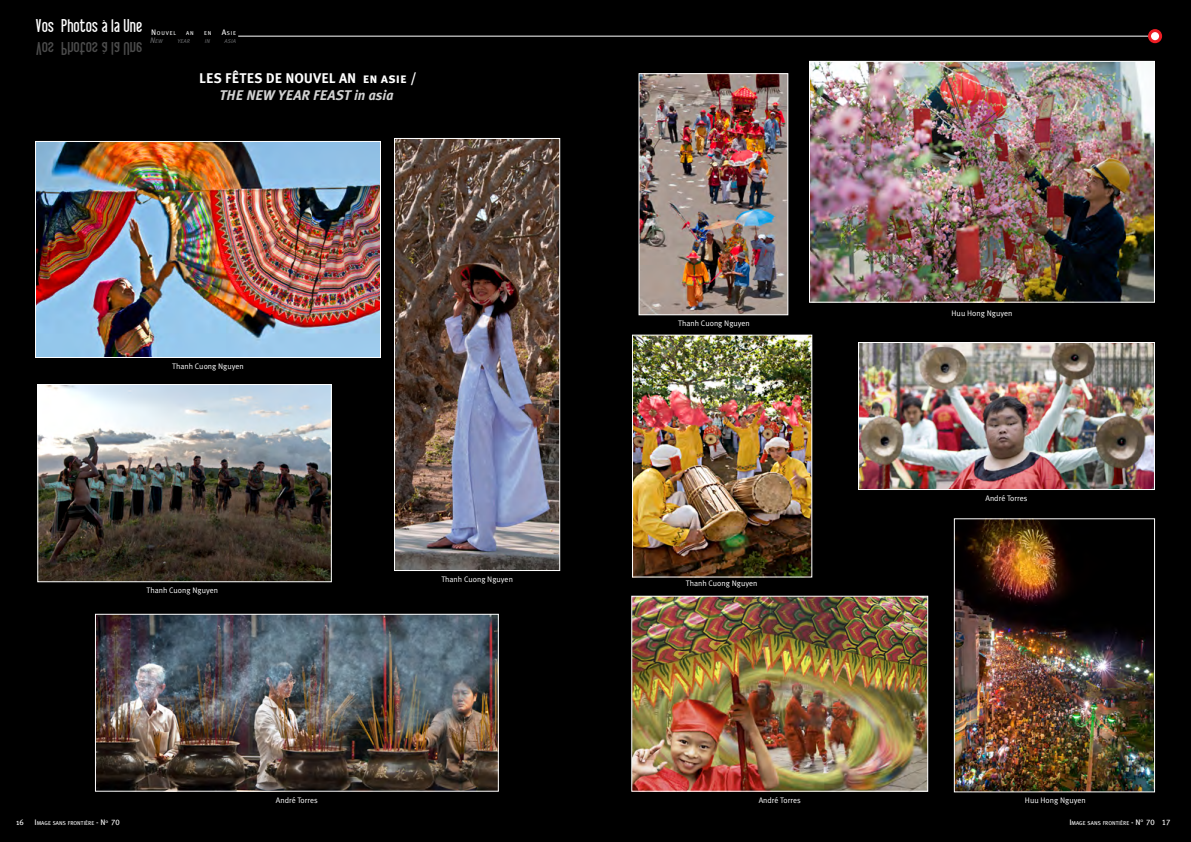
<style>
.page{position:relative;width:1191px;height:842px;background:#000}
.page>*{position:absolute;margin:0;border:0;box-sizing:border-box;transform-origin:0 0}
.t1{font:18px "Libel Suit";color:#fff}
.t2{font:14px "Meta Plus Bold Caps";color:#fff}
.t3{font:italic 700 14px "Meta Plus";color:#d2d2d2}
.t4{font:8px "Meta Plus Normal";color:#fff}
.t5{font:8px "Meta Plus";color:#fff}
.t6{font:5.6px "Meta Plus";letter-spacing:.01em;color:#fff}
.t7{font:italic 5.6px "Meta Plus";letter-spacing:.01em;color:#636466}
.s1{font-size:8px}
.s2{font-family:"Meta Plus Book Caps";font-size:8px}
</style>
<div class="page">
<hr style="left:238px;top:36px;width:914px;height:1px;background:#fff">
<div style="left:1149px;top:31px;width:11px;height:11px;background:#fff;border-radius:50%"></div>
<div style="left:1148px;top:29px;width:14px;height:14px;border:3px solid #ed1d24;border-radius:50%"></div>
<img style="left:811px;top:63px;width:342px;height:238px">
<div style="left:809px;top:61px;width:346px;height:242px;border:1px solid #fff"></div>
<img style="left:640px;top:75px;width:146px;height:238px">
<div style="left:638px;top:73px;width:150px;height:242px;border:1px solid #fff"></div>
<img style="left:39px;top:386px;width:291px;height:194px">
<div style="left:37px;top:384px;width:295px;height:198px;border:1px solid #fff"></div>
<img style="left:634px;top:337px;width:176px;height:238px">
<div style="left:632px;top:335px;width:180px;height:242px;border:1px solid #fff"></div>
<img style="left:633px;top:598px;width:293px;height:192px">
<div style="left:631px;top:596px;width:297px;height:196px;border:1px solid #fff"></div>
<img style="left:860px;top:344px;width:293px;height:144px">
<div style="left:858px;top:342px;width:297px;height:148px;border:1px solid #fff"></div>
<img style="left:956px;top:520px;width:197px;height:270px">
<div style="left:954px;top:518px;width:201px;height:274px;border:1px solid #fff"></div>
<img style="left:97px;top:616px;width:400px;height:174px">
<div style="left:95px;top:614px;width:404px;height:178px;border:1px solid #fff"></div>
<img style="left:37px;top:143px;width:342px;height:213px">
<div style="left:35px;top:141px;width:346px;height:217px;border:1px solid #fff"></div>
<img style="left:396px;top:140px;width:162px;height:429px">
<div style="left:394px;top:138px;width:166px;height:433px;border:1px solid #fff"></div>
<div style="left:15px;top:38px;width:127px;height:17px;background:#000"></div>
<h1 class="t1" style="left:35px;top:16px;width:108px">Vos Photos à la Une</h1>
<p class="t6" style="left:151px;top:29px;width:26px"><span class="s1">N</span> OUVEL</p>
<p class="t6" style="left:186px;top:29px;width:9px">AN</p>
<p class="t6" style="left:204px;top:29px;width:9px">EN</p>
<p class="t6" style="left:222px;top:29px;width:16px"><span class="s1">A</span>SI E</p>
<p class="t7" style="left:150px;top:38px;width:14px"><span class="s1">N</span>EW</p>
<p class="t7" style="left:177px;top:38px;width:14px">YEAR</p>
<p class="t7" style="left:205px;top:38px;width:7px">IN</p>
<p class="t7" style="left:225px;top:38px;width:13px">ASIA</p>
<h2 class="t2" style="left:199px;top:70px;width:219px">LES FÊTES DE NOUVEL AN en asie /</h2>
<h2 class="t3" style="left:219px;top:87px;width:176px">THE NEW YEAR FEAST in asia</h2>
<p class="t4" style="left:172px;top:361px;width:73px">Thanh Cuong Nguyen</p>
<p class="t4" style="left:146px;top:585px;width:73px">Thanh Cuong Nguyen</p>
<p class="t4" style="left:441px;top:574px;width:73px">Thanh Cuong Nguyen</p>
<p class="t4" style="left:678px;top:318px;width:73px">Thanh Cuong Nguyen</p>
<p class="t4" style="left:686px;top:579px;width:73px">Thanh Cuong Nguyen</p>
<p class="t4" style="left:951px;top:308px;width:62px">Huu Hong Nguyen</p>
<p class="t4" style="left:985px;top:493px;width:43px">André Torres</p>
<p class="t5" style="left:16px;top:818px;width:9px">16</p>
<p class="t6" style="left:34px;top:820px;width:87px"><span class="s1">I</span>MAGE SANS FRONTI ÈRE <span class="s1">-</span> <span class="s2">N</span><sup>o</sup> <span class="s2">70</span></p>
<p class="t4" style="left:276px;top:795px;width:43px">André Torres</p>
<p class="t4" style="left:1025px;top:795px;width:62px">Huu Hong Nguyen</p>
<p class="t4" style="left:758px;top:795px;width:43px">André Torres</p>
<p class="t6" style="left:1069px;top:820px;width:103px"><span class="s1">I</span>MAGE SANS FRONTI ÈRE <span class="s1">-</span> <span class="s2">N</span><sup>o</sup> <span class="s2">70 17</span></p>
</div>
